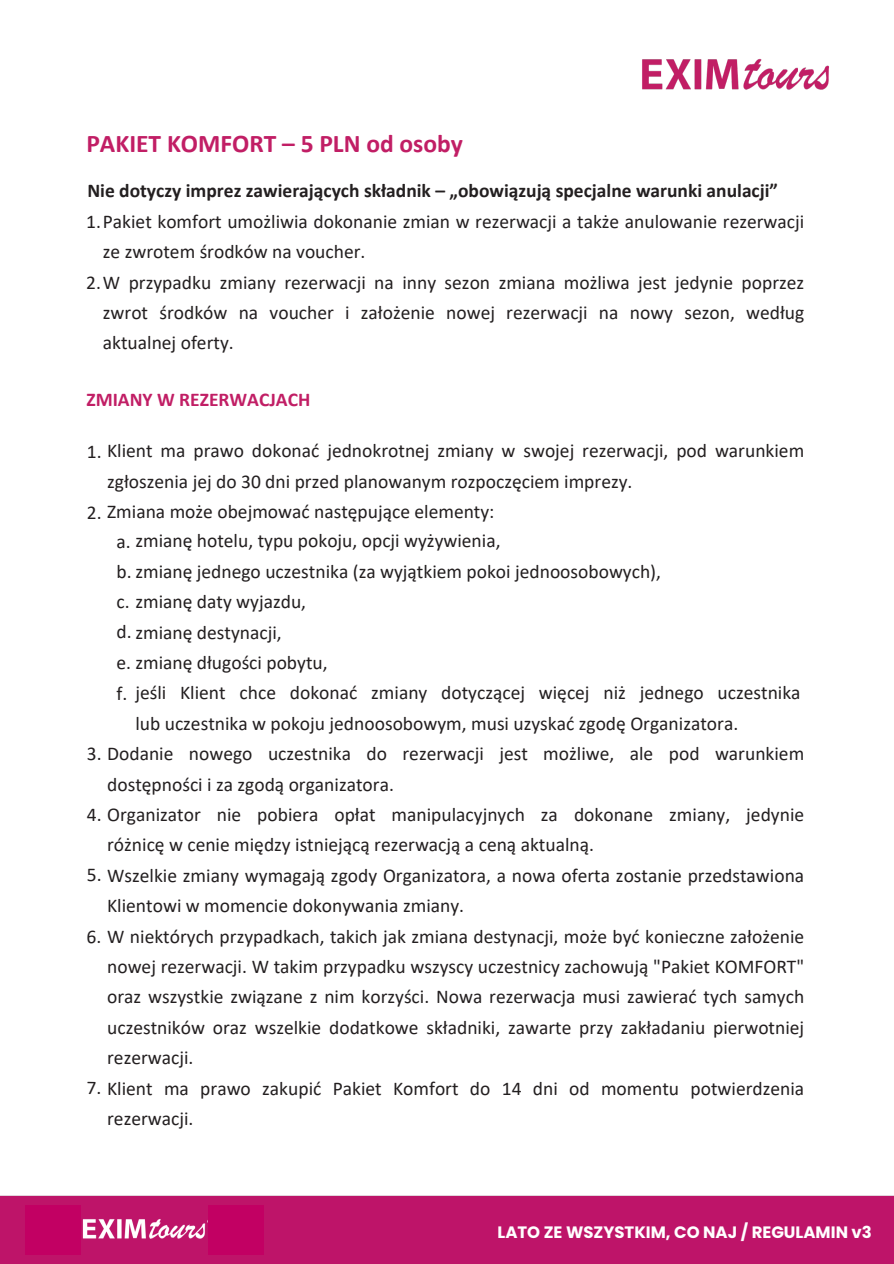
<style>
.page{position:relative;width:894px;height:1264px;background:#fff}
.page>*{position:absolute;margin:0;border:0;box-sizing:border-box;transform-origin:0 0}
.t1{font:700 25.5px "Calibri";color:#c11e65}
.t2{font:19.5px/30.3px "Calibri";color:#231f20}
.t3{font:700 19.5px "Calibri";color:#231f20}
.t4{font:700 19.5px "Calibri";color:#c11e65}
.t5{font:700 16.5px "Poppins";color:#fff}
</style>
<div class="page">
<div style="left:0;top:1195px;width:893px;height:68px;background:#be1469"></div>
<img style="left:642px;top:58px;width:187px;height:32px">
<div style="left:25px;top:1205px;width:56px;height:50px;background:#c20063"></div>
<div style="left:208px;top:1205px;width:56px;height:50px;background:#c20063"></div>
<h4 class="t1" style="left:86px;top:133px;width:378px">PAKIET KOMFORT – 5 PLN od osoby</h4>
<h3 class="t3" style="left:87px;top:183px;width:692px">Nie dotyczy imprez zawierających składnik – „obowiązują specjalne warunki anulacji”</h3>
<p class="t2" style="left:103px;top:208px;width:702px;text-indent:-17px">1.Pakiet komfort umożliwia dokonanie zmian w rezerwacji a także anulowanie rezerwacji ze zwrotem środków na voucher.</p>
<p class="t2" style="left:103px;top:268px;width:702px;text-align:justify;text-indent:-17px">2.W przypadku zmiany rezerwacji na inny sezon zmiana możliwa jest jedynie poprzez zwrot środków na voucher i założenie nowej rezerwacji na nowy sezon, według aktualnej oferty.</p>
<h2 class="t4" style="left:86px;top:391px;width:225px">ZMIANY W REZERWACJACH</h2>
<h4 class="t2" style="left:107px;top:437px;width:698px;text-indent:-20px">1. Klient ma prawo dokonać jednokrotnej zmiany w swojej rezerwacji, pod warunkiem zgłoszenia jej do 30 dni przed planowanym rozpoczęciem imprezy.</h4>
<h4 class="t2" style="left:87px;top:498px;width:409px">2. Zmiana może obejmować następujące elementy:</h4>
<h4 class="t2" style="left:116px;top:527px;width:385px">a. zmianę hotelu, typu pokoju, opcji wyżywienia,</h4>
<h4 class="t2" style="left:116px;top:558px;width:546px">b. zmianę jednego uczestnika (za wyjątkiem pokoi jednoosobowych),</h4>
<h4 class="t2" style="left:116px;top:588px;width:191px">c. zmianę daty wyjazdu,</h4>
<h4 class="t2" style="left:116px;top:618px;width:166px">d. zmianę destynacji,</h4>
<h4 class="t2" style="left:116px;top:649px;width:212px">e. zmianę długości pobytu,</h4>
<h4 class="t2" style="left:116px;top:679px;width:685px">f. jeśli Klient chce dokonać zmiany dotyczącej więcej niż jednego uczestnika</h4>
<h4 class="t2" style="left:135px;top:709px;width:604px">lub uczestnika w pokoju jednoosobowym, musi uzyskać zgodę Organizatora.</h4>
<h4 class="t2" style="left:107px;top:740px;width:698px;text-indent:-20px">3. Dodanie nowego uczestnika do rezerwacji jest możliwe, ale pod warunkiem dostępności i za zgodą organizatora.</h4>
<h4 class="t2" style="left:107px;top:801px;width:698px;text-indent:-20px">4. Organizator nie pobiera opłat manipulacyjnych za dokonane zmiany, jedynie różnicę w cenie między istniejącą rezerwacją a ceną aktualną.</h4>
<h4 class="t2" style="left:107px;top:861px;width:698px;text-indent:-20px">5. Wszelkie zmiany wymagają zgody Organizatora, a nowa oferta zostanie przedstawiona Klientowi w momencie dokonywania zmiany.<br>W niektórych przypadkach, takich jak zmiana destynacji, może być konieczne założenie nowej rezerwacji. W takim przypadku wszyscy uczestnicy zachowują "Pakiet KOMFORT" oraz wszystkie związane z nim korzyści. Nowa rezerwacja musi zawierać tych samych uczestników oraz wszelkie dodatkowe składniki, zawarte przy zakładaniu pierwotniej rezerwacji.<br>Klient ma prawo zakupić Pakiet Komfort do 14 dni od momentu potwierdzenia rezerwacji.</h4>
<p class="t5" style="left:497px;top:1220px;width:376px">LATO ZE WSZYSTKIM, CO NAJ / REGULAMIN v3</p>
</div>
